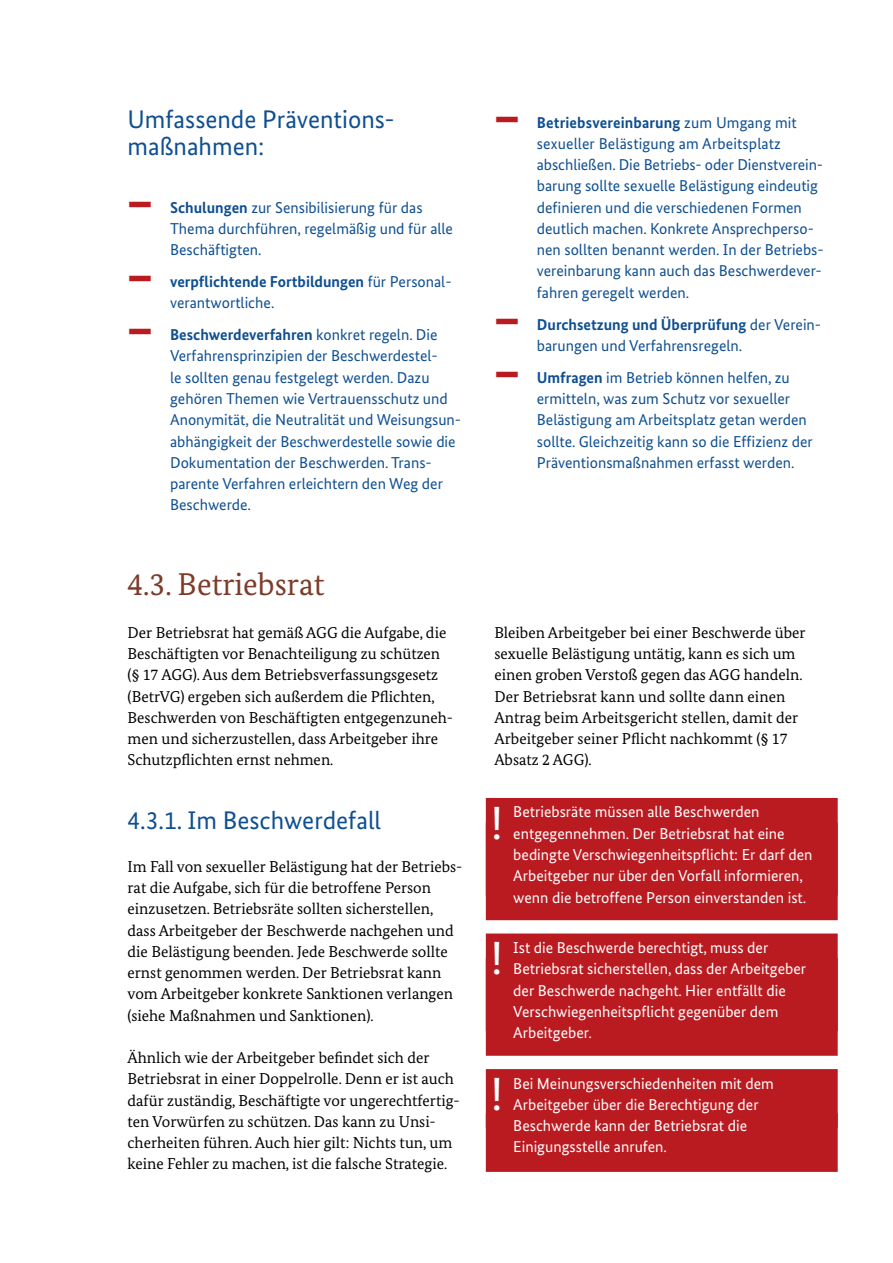
<style>
.page{position:relative;width:893px;height:1263px;background:#fff}
.page>*{position:absolute;margin:0;border:0;box-sizing:border-box;transform-origin:0 0}
.t1{font:700 56.7px "Bundes Sans";color:#ba1b21;scale:.57 1}
.t2{font:46.5px "Bundes Sans";color:#fff}
.t3{font:31.5px "Bundes Serif";color:#7d3c29}
.H3_-_Headline{font:25.5px/27.8px "Bundes Sans";color:#0f4f91}
.H3_-_Headline_-__Inh{font:25.5px "Bundes Sans";color:#0f4f91}
.fliesstext{font:15.75px/21.3px "Bundes Serif";color:#000}
.t4{font:15.75px/21.3px "Bundes Sans";color:#0f4f91}
.Box___2{font:15.75px/21.3px "Bundes Sans";color:#fff}
.Box{font:15.75px/21.3px "Bundes Sans";color:#fff}
.s1{font-weight:700}
</style>
<div class="page">
<div style="left:486px;top:798px;width:352px;height:97px;background:#ba1b21"></div>
<div style="left:486px;top:823px;width:352px;height:97px;background:#ba1b21"></div>
<div style="left:486px;top:933px;width:352px;height:98px;background:#ba1b21"></div>
<div style="left:486px;top:958px;width:352px;height:98px;background:#ba1b21"></div>
<div style="left:486px;top:1069px;width:352px;height:58px;background:#ba1b21"></div>
<div style="left:486px;top:1113px;width:352px;height:59px;background:#ba1b21"></div>
<p class="H3_-_Headline" style="left:128px;top:105px;width:265px">Umfassende Präventions‑ maßnahmen:</p>
<p class="t1" style="left:128px;top:168px;width:46px">—</p>
<p class="t4" style="left:170px;top:196px;width:284px"><span class="s1">Schulungen</span> zur Sensibilisierung für das<br>Thema durchführen, regelmäßig und für alle<br>Beschäftigten.</p>
<p class="t1" style="left:128px;top:242px;width:46px">—</p>
<p class="t4" style="left:170px;top:271px;width:283px"><span class="s1">verpflichtende Fortbildungen</span> für Personal&shy;verantwortliche.</p>
<p class="t1" style="left:128px;top:295px;width:46px">—</p>
<p class="t4" style="left:170px;top:324px;width:293px"><span class="s1">Beschwerdeverfahren</span> konkret regeln. Die Verfahrensprinzipien der Beschwerdestel-<br>le sollten genau festgelegt werden. Dazu gehören Themen wie Vertrauensschutz und Anonymität, die Neutralität und Weisungsun&shy;abhängigkeit der Beschwerdestelle sowie die Dokumentation der Beschwerden. Trans&shy;parente Verfahren erleichtern den Weg der Beschwerde.</p>
<h3 class="t3" style="left:128px;top:565px;width:198px">4.3. Betriebsrat</h3>
<p class="fliesstext" style="left:128px;top:622px;width:327px">Der Betriebsrat hat gemäß AGG die Aufgabe, die Beschäftigten vor Benachteiligung zu schützen (§ 17 AGG). Aus dem Betriebsverfassungsgesetz (BetrVG) ergeben sich außerdem die Pflichten, Beschwerden von Beschäftigten entgegenzuneh&shy;men und sicherzustellen, dass Arbeitgeber ihre Schutzpflichten ernst nehmen.</p>
<p class="H3_-_Headline_-__Inh" style="left:128px;top:805px;width:255px">4.3.1. Im Beschwerdefall</p>
<p class="fliesstext" style="left:128px;top:855px;width:336px">Im Fall von sexueller Belästigung hat der Betriebs&shy;rat die Aufgabe, sich für die betroffene Person einzusetzen. Betriebsräte sollten sicherstellen, dass Arbeitgeber der Beschwerde nachgehen und die Belästigung beenden. Jede Beschwerde sollte ernst genommen werden. Der Betriebsrat kann vom Arbeitgeber konkrete Sanktionen verlangen (siehe Maßnahmen und Sanktionen).</p>
<p class="fliesstext" style="left:128px;top:1047px;width:334px">Ähnlich wie der Arbeitgeber befindet sich der Betriebsrat in einer Doppelrolle. Denn er ist auch dafür zuständig, Beschäftigte vor ungerechtfertig&shy;ten Vorwürfen zu schützen. Das kann zu Unsi&shy;cherheiten führen. Auch hier gilt: Nichts tun, um keine Fehler zu machen, ist die falsche Strategie.</p>
<p class="t1" style="left:494px;top:83px;width:46px">—</p>
<p class="t4" style="left:537px;top:111px;width:288px"><span class="s1">Betriebsvereinbarung</span> zum Umgang mit sexueller Belästigung am Arbeitsplatz abschließen. Die Betriebs- oder Dienstverein&shy;barung sollte sexuelle Belästigung eindeutig definieren und die verschiedenen Formen deutlich machen. Konkrete Ansprechperso&shy;nen sollten benannt werden. In der Betriebs&shy;vereinbarung kann auch das Beschwerdever&shy;fahren geregelt werden.</p>
<p class="t1" style="left:494px;top:284px;width:46px">—</p>
<p class="t4" style="left:537px;top:313px;width:286px"><span class="s1">Durchsetzung und Überprüfung</span> der Verein&shy;barungen und Verfahrensregeln.</p>
<p class="t1" style="left:494px;top:338px;width:46px">—</p>
<p class="t4" style="left:537px;top:366px;width:277px"><span class="s1">Umfragen</span> im Betrieb können helfen, zu ermitteln, was zum Schutz vor sexueller Belästigung am Arbeitsplatz getan werden sollte. Gleichzeitig kann so die Effizienz der Präventionsmaßnahmen erfasst werden.</p>
<p class="fliesstext" style="left:494px;top:622px;width:313px">Bleiben Arbeitgeber bei einer Beschwerde über sexuelle Belästigung untätig, kann es sich um einen groben Verstoß gegen das AGG handeln.<br>Der Betriebsrat kann und sollte dann einen Antrag beim Arbeitsgericht stellen, damit der Arbeitgeber seiner Pflicht nachkommt (§ 17<br>Absatz 2 AGG).</p>
<h2 class="t2" style="left:491px;top:794px;width:13px">!</h2>
<p class="Box___2" style="left:513px;top:801px;width:301px">Betriebsräte müssen alle Beschwerden entgegennehmen. Der Betriebsrat hat eine bedingte Verschwiegenheitspflicht: Er darf den Arbeitgeber nur über den Vorfall informieren, wenn die betroffene Person einverstanden ist.</p>
<p class="Box___2" style="left:513px;top:937px;width:294px">Ist die Beschwerde berechtigt, muss der Betriebsrat sicherstellen, dass der Arbeitgeber der Beschwerde nachgeht. Hier entfällt die Verschwiegenheitspflicht gegenüber dem Arbeitgeber.</p>
<p class="Box" style="left:513px;top:1072px;width:262px">Bei Meinungsverschiedenheiten mit dem Arbeitgeber über die Berechtigung der Beschwerde kann der Betriebsrat die Einigungsstelle anrufen.</p>
<h2 class="t2" style="left:491px;top:930px;width:13px">!</h2>
<h2 class="t2" style="left:491px;top:1065px;width:13px">!</h2>
</div>
